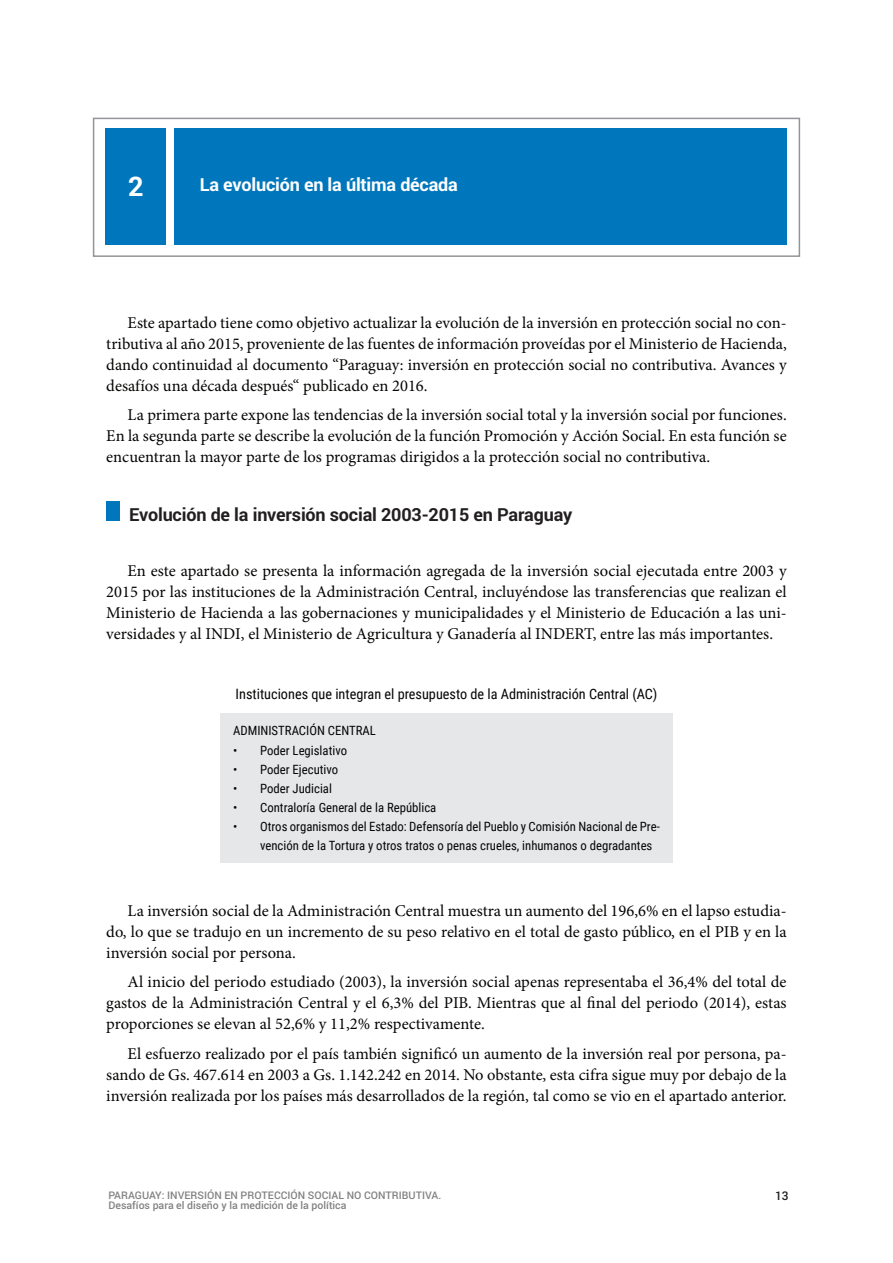
<style>
.page{position:relative;width:893px;height:1263px;background:#fff}
.page>*{position:absolute;margin:0;border:0;box-sizing:border-box;transform-origin:0 0}
.t1{font:700 27px "Roboto";color:#fff}
.t2{font:700 18px "Roboto";letter-spacing:-.01em;color:#231f20}
.t3{font:700 18px "Roboto";letter-spacing:-.01em;color:#fff}
.t4{font:16.5px/21px "Minion Pro";color:#040503;text-align:justify}
.t5{font:14.25px "Roboto Condensed";color:#040503}
.t6{font:12.75px/19.2px "Roboto Condensed";color:#040503}
.t7{font:500 12px "Roboto";color:#231f20}
.t8{font:500 10.5px "Roboto";color:#808180}
</style>
<div class="page">
<div style="left:174px;top:128px;width:613px;height:116px;background:#0077bd"></div>
<div style="left:105px;top:128px;width:61px;height:116px;background:#0077bd"></div>
<div style="left:93px;top:118px;width:707px;height:139px;border:2px solid #939598"></div>
<div style="left:106px;top:502px;width:14px;height:19px;background:#0077bd"></div>
<div style="left:220px;top:713px;width:453px;height:150px;background:#e6e7e9"></div>
<h1 class="t1" style="left:128px;top:168px;width:17px">2</h1>
<p class="t3" style="left:200px;top:173px;width:260px">La evolución en la última década</p>
<p class="t4" style="left:106px;top:312px;width:682px;text-indent:21px">Este apartado tiene como objetivo actualizar la evolución de la inversión en protección social no con&shy;tributiva al año 2015, proveniente de las fuentes de información proveídas por el Ministerio de Hacienda, dando continuidad al documento “Paraguay: inversión en protección social no contributiva. Avances y desafíos una década después“ publicado en 2016.</p>
<p class="t4" style="left:106px;top:405px;width:682px;text-indent:21px">La primera parte expone las tendencias de la inversión social total y la inversión social por funciones.<br>En la segunda parte se describe la evolución de la función Promoción y Acción Social. En esta función se encuentran la mayor parte de los programas dirigidos a la protección social no contributiva.</p>
<p class="t2" style="left:129px;top:502px;width:444px">Evolución de la inversión social 2003-2015 en Paraguay</p>
<p class="t4" style="left:106px;top:560px;width:682px;text-indent:21px">En este apartado se presenta la información agregada de la inversión social ejecutada entre 2003 y 2015 por las instituciones de la Administración Central, incluyéndose las transferencias que realizan el Ministerio de Hacienda a las gobernaciones y municipalidades y el Ministerio de Educación a las uni&shy;versidades y al INDI, el Ministerio de Agricultura y Ganadería al INDERT, entre las más importantes.</p>
<p class="t5" style="left:236px;top:683px;width:423px">Instituciones que integran el presupuesto de la Administración Central (AC)</p>
<p class="t6" style="left:233px;top:721px;width:144px">ADMINISTRACIÓN CENTRAL</p>
<p class="t6" style="left:233px;top:740px;width:115px">• Poder Legislativo</p>
<p class="t6" style="left:233px;top:759px;width:107px">• Poder Ejecutivo</p>
<p class="t6" style="left:233px;top:778px;width:100px">• Poder Judicial</p>
<p class="t6" style="left:233px;top:797px;width:205px">• Contraloría General de la República</p>
<p class="t6" style="left:260px;top:816px;width:401px;text-indent:-27px">• Otros organismos del Estado: Defensoría del Pueblo y Comisión Nacional de Pre&shy;vención de la Tortura y otros tratos o penas crueles, inhumanos o degradantes</p>
<p class="t4" style="left:106px;top:900px;width:682px;text-indent:21px">La inversión social de la Administración Central muestra un aumento del 196,6% en el lapso estudia&shy;do, lo que se tradujo en un incremento de su peso relativo en el total de gasto público, en el PIB y en la inversión social por persona.</p>
<p class="t4" style="left:106px;top:972px;width:682px;text-indent:21px">Al inicio del periodo estudiado (2003), la inversión social apenas representaba el 36,4% del total de gastos de la Administración Central y el 6,3% del PIB. Mientras que al final del periodo (2014), estas proporciones se elevan al 52,6% y 11,2% respectivamente.</p>
<p class="t4" style="left:106px;top:1043px;width:682px;text-indent:21px">El esfuerzo realizado por el país también significó un aumento de la inversión real por persona, pa&shy;sando de Gs. 467.614 en 2003 a Gs. 1.142.242 en 2014. No obstante, esta cifra sigue muy por debajo de la inversión realizada por los países más desarrollados de la región, tal como se vio en el apartado anterior.</p>
<p class="t8" style="left:108px;top:1187px;width:334px">PARAGUAY: INVERSIÓN EN PROTECCIÓN SOCIAL NO CONTRIBUTIVA.</p>
<p class="t7" style="left:775px;top:1187px;width:15px">13</p>
<p class="t8" style="left:108px;top:1198px;width:239px">Desafíos para el diseño y la medición de la política</p>
</div>
